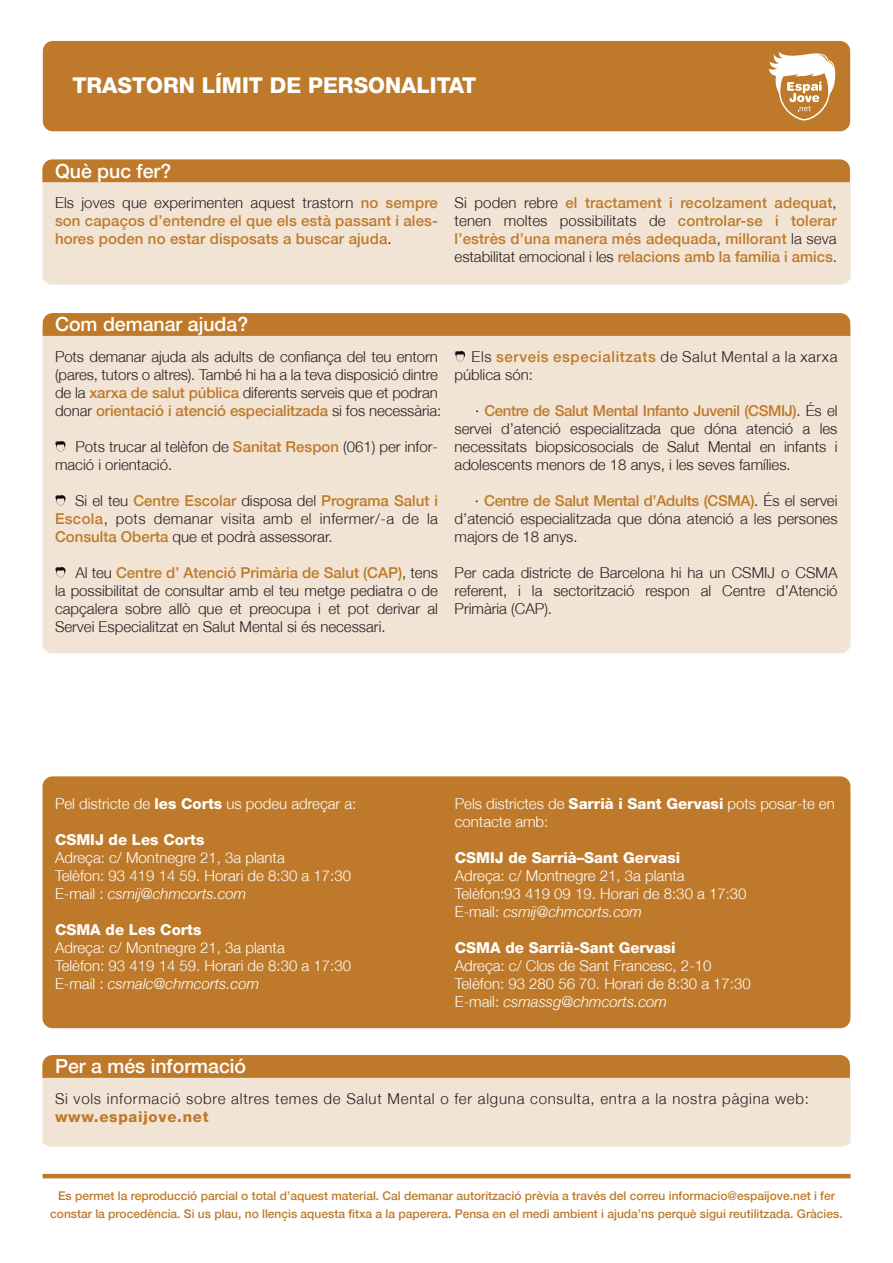
<style>
.page{position:relative;width:893px;height:1263px;background:#fff}
.page>*{position:absolute;margin:0;border:0;box-sizing:border-box;transform-origin:0 0}
.t1{font:800 21.75px "Helvetica Neue";color:#fff}
.t2{font:500 19.5px "Helvetica Neue";color:#fff}
.t3{font:300 15px/18px "Helvetica Neue";color:#231f20;text-align:justify}
.t4{font:300 15px/18px "Helvetica Neue";color:#fff}
.t5{font:500 15px/18px "Helvetica Neue";letter-spacing:.01em;color:#be7a2a;text-align:justify}
.t6{font:300 15px "Helvetica Neue";letter-spacing:.05em;color:#231f20}
.t7{font:800 15px "Helvetica Neue";color:#fff}
.t8{font:300 15px/18px "Helvetica Neue";letter-spacing:.04em;color:#231f20}
.t9{font:800 15px "Helvetica Neue";letter-spacing:.05em;color:#be7a2a}
.t10{font:500 12px/18px "Helvetica Neue";color:#be7a2a;text-align:center}
.s1{font-weight:300;color:#231f20}
.s2{font-weight:500;color:#be7a2a}
.s3{font-weight:800}
.s4{font-style:italic}
</style>
<div class="page">
<div style="left:43px;top:41px;width:807px;height:90px;background:#be7a2a;border-radius:10px"></div>
<div style="left:42px;top:182px;width:809px;height:103px;background:#f2e4d5"></div>
<div style="left:42px;top:159px;width:808px;height:23px;background:#be7a2a"></div>
<div style="left:43px;top:776px;width:807px;height:252px;background:#be7a2a;border-radius:10px"></div>
<hr style="left:43px;top:1174px;width:807px;height:4px;background:#be7a2a">
<svg style="left:769px;top:52px;width:67px;height:68px"></svg>
<div style="left:42px;top:328px;width:809px;height:325px;background:#f2e4d5"></div>
<div style="left:43px;top:313px;width:807px;height:23px;background:#be7a2a"></div>
<svg style="left:55px;top:441px;width:10px;height:11px"></svg>
<svg style="left:455px;top:351px;width:10px;height:11px"></svg>
<svg style="left:55px;top:495px;width:10px;height:11px"></svg>
<svg style="left:55px;top:567px;width:10px;height:11px"></svg>
<div style="left:42px;top:1078px;width:809px;height:69px;background:#f2e4d5"></div>
<div style="left:42px;top:1055px;width:808px;height:23px;background:#be7a2a"></div>
<h1 class="t1" style="left:73px;top:72px;width:405px">TRASTORN LÍMIT DE PERSONALITAT</h1>
<h2 class="t2" style="left:55px;top:159px;width:118px">Què puc fer?</h2>
<p class="t5" style="left:55px;top:193px;width:384px"><span class="s1">Els joves que experimenten aquest trastorn</span> no sempre son capaços d’entendre el que els està passant i ales&shy;hores poden no estar disposats a buscar ajuda<span class="s1">.</span></p>
<p class="t5" style="left:455px;top:193px;width:384px"><span class="s1">Si poden rebre</span> el tractament i recolzament adequat<span class="s1">, tenen moltes possibilitats de</span> controlar-se i tolerar l’estrès d’una manera més adequada<span class="s1">,</span> millorant <span class="s1">la seva estabilitat emocional i les</span> relacions amb la família i amics<span class="s1">.</span></p>
<h2 class="t2" style="left:55px;top:313px;width:195px">Com demanar ajuda?</h2>
<p class="t3" style="left:55px;top:347px;width:388px;text-align:left">Pots demanar ajuda als adults de confiança del teu entorn (pares, tutors o altres). També hi ha a la teva disposició dintre de la <span class="s2">xarxa de salut pública</span> diferents serveis que et podran donar <span class="s2">orientació i atenció especialitzada</span> si fos necessària:</p>
<p class="t3" style="left:55px;top:437px;width:384px;text-indent:20px">Pots trucar al telèfon de <span class="s2">Sanitat Respon</span> (061) per infor&shy;mació i orientació.</p>
<p class="t3" style="left:55px;top:491px;width:384px;text-indent:20px">Si el teu <span class="s2">Centre Escolar</span> disposa del <span class="s2">Programa Salut i Escola</span>, pots demanar visita amb el infermer/-a de la <span class="s2">Consulta Oberta</span> que et podrà assessorar.</p>
<p class="t3" style="left:55px;top:563px;width:384px;text-indent:20px">Al teu <span class="s2">Centre d’ Atenció Primària de Salut (CAP)</span>, tens la possibilitat de consultar amb el teu metge pediatra o de capçalera sobre allò que et preocupa i et pot derivar al Servei Especialitzat en Salut Mental si és necessari.</p>
<p class="t8" style="left:455px;top:347px;width:384px;text-indent:17px">Els <span class="s2">serveis especialitzats</span> de Salut Mental a la xarxa pública són:</p>
<p class="t3" style="left:455px;top:401px;width:384px;text-indent:21px">· <span class="s2">Centre de Salut Mental Infanto Juvenil (CSMIJ)</span>. És el servei d’atenció especialitzada que dóna atenció a les necessitats biopsicosocials de Salut Mental en infants i adolescents menors de 18 anys, i les seves famílies.</p>
<p class="t3" style="left:455px;top:491px;width:384px;text-indent:20px">· <span class="s2">Centre de Salut Mental d’Adults (CSMA)</span>. És el servei d’atenció especialitzada que dóna atenció a les persones majors de 18 anys.</p>
<p class="t3" style="left:455px;top:563px;width:384px">Per cada districte de Barcelona hi ha un CSMIJ o CSMA referent, i la sectorització respon al Centre d’Atenció Primària (CAP).</p>
<p class="t4" style="left:55px;top:794px;width:303px">Pel districte de <span class="s3">les Corts</span> us podeu adreçar a:</p>
<p class="t7" style="left:55px;top:830px;width:151px">CSMIJ de Les Corts</p>
<p class="t4" style="left:55px;top:848px;width:298px">Adreça: c/ Montnegre 21, 3a planta<br>Telèfon: 93 419 14 59. Horari de 8:30 a 17:30<br>E-mail : <span class="s4">csmij@chmcorts.com</span></p>
<p class="t7" style="left:55px;top:920px;width:148px">CSMA de Les Corts</p>
<p class="t4" style="left:55px;top:938px;width:298px">Adreça: c/ Montnegre 21, 3a planta<br>Telèfon: 93 419 14 59. Horari de 8:30 a 17:30<br>E-mail : <span class="s4">csmalc@chmcorts.com</span></p>
<p class="t4" style="left:455px;top:794px;width:382px">Pels districtes de <span class="s3">Sarrià i Sant Gervasi</span> pots posar-te en contacte amb:</p>
<p class="t7" style="left:455px;top:848px;width:227px">CSMIJ de Sarrià–Sant Gervasi</p>
<p class="t4" style="left:455px;top:866px;width:293px">Adreça: c/ Montnegre 21, 3a planta<br>Telèfon:93 419 09 19. Horari de 8:30 a 17:30<br>E-mail: <span class="s4">csmij@chmcorts.com</span></p>
<p class="t7" style="left:455px;top:938px;width:222px">CSMA de Sarrià-Sant Gervasi</p>
<p class="t4" style="left:455px;top:956px;width:298px">Adreça: c/ Clos de Sant Francesc, 2-10<br>Telèfon: 93 280 56 70. Horari de 8:30 a 17:30<br>E-mail: <span class="s4">csmassg@chmcorts.com</span></p>
<h2 class="t2" style="left:55px;top:1055px;width:193px">Per a més informació</h2>
<p class="t6" style="left:55px;top:1089px;width:755px">Si vols informació sobre altres temes de Salut Mental o fer alguna consulta, entra a la nostra pàgina web:</p>
<p class="t9" style="left:55px;top:1107px;width:155px">www.espaijove.net</p>
<p class="t10" style="left:50px;top:1187px;width:794px">Es permet la reproducció parcial o total d’aquest material. Cal demanar autorització prèvia a través del correu informacio@espaijove.net i fer constar la procedència. Si us plau, no llençis aquesta fitxa a la paperera. Pensa en el medi ambient i ajuda’ns perquè sigui reutilitzada. Gràcies.</p>
</div>
